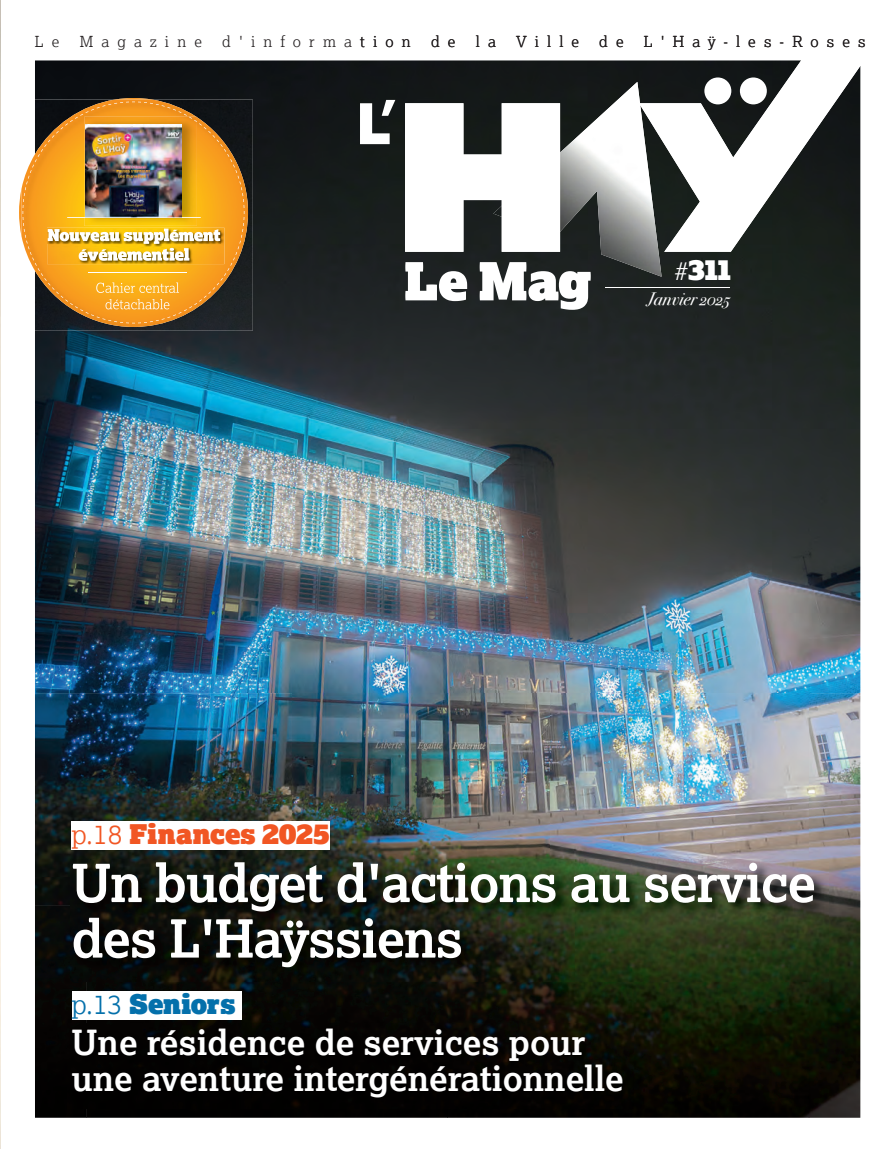
<style>
.page{position:relative;width:894px;height:1149px;background:#fff}
.page>*{position:absolute;margin:0;border:0;box-sizing:border-box;transform-origin:0 0}
.t1{font:700 52.5px/55.5px "Lexia";letter-spacing:-.02em;color:#fff}
.t2{font:700 34.5px/36px "Lexia";color:#fff}
.t3{font:27.3px "Lexia Advertising";color:#fff}
.t4{font:27px "Lexia Advertising";letter-spacing:.005em;color:#f15623}
.t5{font:27px "Lexia Advertising";color:#0470ab}
.t6{font:italic 18px "Bodoni Svty Two OSITCTT";color:#fff}
.t7{font:300 15.15px "Lexia";letter-spacing:.54em;color:#231f20}
.s1{font-family:"Lexia";font-weight:300;font-size:24px}
.s2{font-family:"Lexia";font-weight:300}
</style>
<div class="page">
<img style="left:35px;top:60px;width:825px;height:633px">
<svg style="left:639px;top:60px;width:222px;height:192px"></svg>
<svg style="left:360px;top:100px;width:35px;height:44px"></svg>
<img style="left:560px;top:82px;width:101px;height:195px">
<svg style="left:405px;top:103px;width:155px;height:149px"></svg>
<svg style="left:405px;top:262px;width:185px;height:48px"></svg>
<div style="left:704px;top:77px;width:27px;height:27px;background:#fff;border-radius:50%"></div>
<div style="left:739px;top:77px;width:27px;height:27px;background:#fff;border-radius:50%"></div>
<hr style="left:605px;top:287px;width:124px;height:1px;background:#fff">
<img style="left:35px;top:693px;width:257px;height:212px">
<img style="left:292px;top:693px;width:516px;height:167px">
<img style="left:808px;top:693px;width:52px;height:425px">
<img style="left:35px;top:905px;width:51px;height:213px">
<img style="left:86px;top:981px;width:723px;height:137px">
<img style="left:0;top:397px;width:1px;height:751px">
<img style="left:0;top:2px;width:1px;height:395px">
<img style="left:71px;top:860px;width:757px;height:121px">
<div style="left:72px;top:821px;width:257px;height:28px;background:#fff"></div>
<img style="left:67px;top:1023px;width:566px;height:85px">
<div style="left:72px;top:991px;width:169px;height:28px;background:#fff"></div>
<img style="left:35px;top:100px;width:218px;height:231px">
<img style="left:35px;top:100px;width:213px;height:227px">
<svg style="left:19px;top:98px;width:225px;height:144px"></svg>
<img style="left:23px;top:102px;width:221px;height:221px">
<p class="t7" style="left:35px;top:32px;width:26px">L e</p>
<p class="t7" style="left:80px;top:32px;width:124px">Magazine</p>
<p class="t7" style="left:222px;top:32px;width:190px">d'information</p>
<p class="t7" style="left:431px;top:32px;width:26px">d e</p>
<p class="t7" style="left:475px;top:32px;width:22px">l a</p>
<p class="t7" style="left:516px;top:32px;width:64px">Ville</p>
<p class="t7" style="left:599px;top:32px;width:26px">d e</p>
<p class="t7" style="left:644px;top:32px;width:223px">L'Haÿ-les-Roses</p>
<p class="t3" style="left:675px;top:252px;width:58px"><span class="s1">#</span>311</p>
<p class="t4" style="left:72px;top:817px;width:259px"><span class="s2">p.18</span> Finances 2025</p>
<p class="t6" style="left:646px;top:288px;width:85px">Janvier 2025</p>
<h1 class="t1" style="left:72px;top:854px;width:745px">Un budget d'actions au service des L'Haÿssiens</h1>
<p class="t5" style="left:72px;top:986px;width:165px"><span class="s2">p.13</span> Seniors</p>
<p class="t2" style="left:72px;top:1024px;width:553px">Une résidence de services pour une aventure intergénérationnelle</p>
</div>
